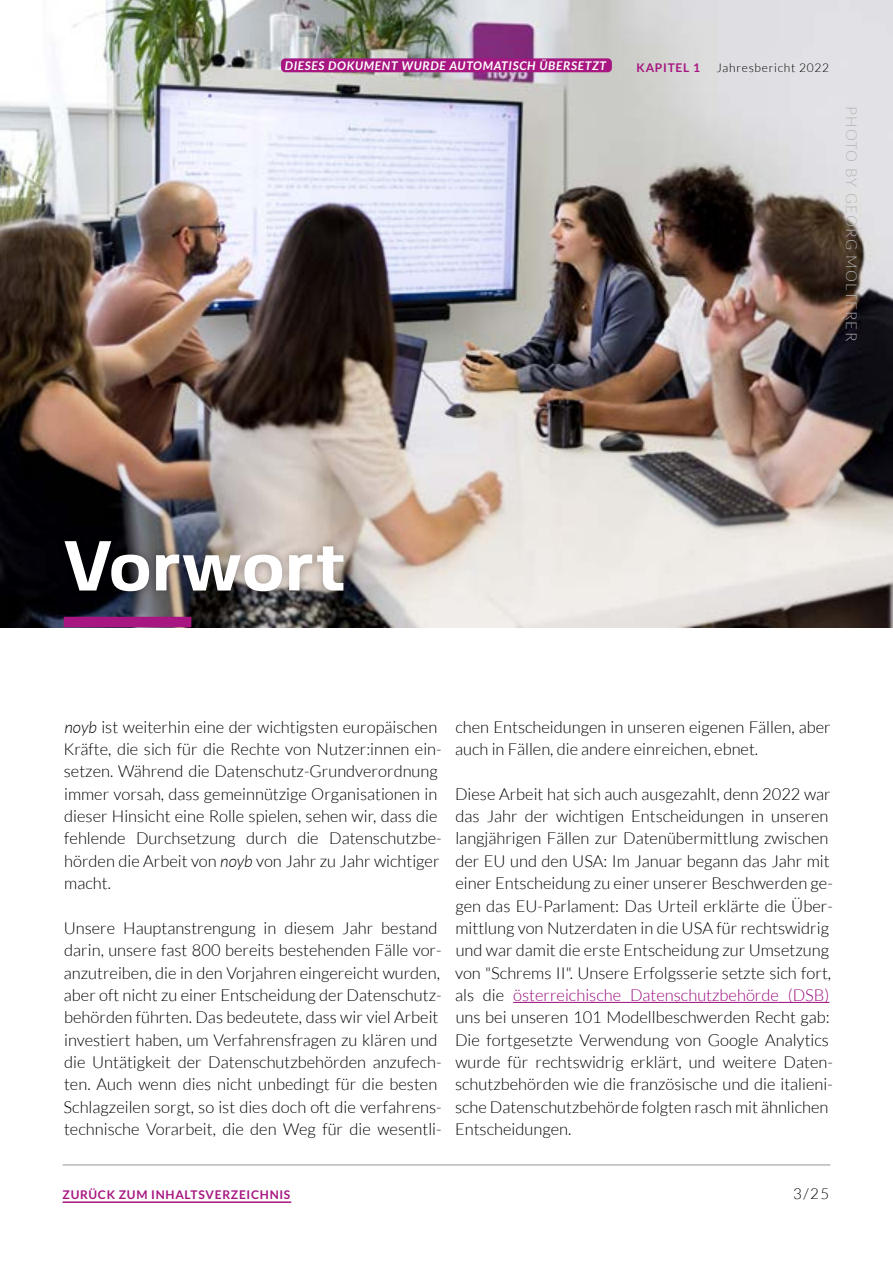
<style>
.page{position:relative;width:893px;height:1263px;background:#fff}
.page>*{position:absolute;margin:0;border:0;box-sizing:border-box;transform-origin:0 0}
.t1{font:700 70.5px "Fivo Sans";letter-spacing:.01em;color:#fff}
.t2{font:300 16.5px/22.4px "Lato";color:#000}
.t3{font:300 15px "Lato";letter-spacing:.08em;color:#b3b2b2}
.t4{font:300 15px "Lato";color:#000}
.t5{font:italic 700 12px "Lato";letter-spacing:.06em;color:#fff}
.t6{font:700 12px "Lato";letter-spacing:.06em;color:#a71681}
.t7{font:300 12px "Lato";letter-spacing:.06em;color:#000}
.s1{font-style:italic}
.s2{color:#9c0a7d}
</style>
<div class="page">
<img style="left:0;top:0;width:893px;height:627px">
<hr style="left:63px;top:1164px;width:767px;height:2px;background:#b8bab8">
<hr style="left:63px;top:1201px;width:228px;height:2px;background:#a71681">
<div style="left:64px;top:617px;width:127px;height:10px;background:#a71681"></div>
<div style="left:281px;top:58px;width:331px;height:14px;background:#a71681;border-radius:4px"></div>
<hr style="left:513px;top:1002px;width:316px;height:1px;background:#9c0a7d">
<div style="left:58px;top:533px;width:294px;height:66px;background:#000;opacity:.3"></div>
<p class="t5" style="left:285px;top:59px;width:323px">DIESES DOKUMENT WURDE AUTOMATISCH ÜBERSETZT</p>
<p class="t6" style="left:637px;top:61px;width:65px">KAPITEL 1</p>
<p class="t7" style="left:716px;top:62px;width:114px">Jahresbericht 2022</p>
<p class="t3" style="left:860px;top:106px;width:236px;rotate:90deg">PHOTO BY GEORG MOLTERER</p>
<h1 class="t1" style="left:64px;top:523px;width:283px">Vorwort</h1>
<p class="t2" style="left:64px;top:715px;width:380px"><span class="s1">noyb</span> ist weiterhin eine der wichtigsten europäischen Kräfte, die sich für die Rechte von Nutzer:innen ein&shy;setzen. Während die Datenschutz-Grundverordnung immer vorsah, dass gemeinnützige Organisationen in dieser Hinsicht eine Rolle spielen, sehen wir, dass die fehlende Durchsetzung durch die Datenschutzbe&shy;hörden die Arbeit von <span class="s1">noyb</span> von Jahr zu Jahr wichtiger macht.</p>
<p class="t2" style="left:64px;top:917px;width:380px">Unsere Hauptanstrengung in diesem Jahr bestand darin, unsere fast 800 bereits bestehenden Fälle vor&shy;anzutreiben, die in den Vorjahren eingereicht wurden, aber oft nicht zu einer Entscheidung der Datenschutz&shy;behörden führten. Das bedeutete, dass wir viel Arbeit investiert haben, um Verfahrensfragen zu klären und die Untätigkeit der Datenschutzbehörden anzufech&shy;ten. Auch wenn dies nicht unbedingt für die besten Schlagzeilen sorgt, so ist dies doch oft die verfahrens&shy;technische Vorarbeit, die den Weg für die wesentli-</p>
<p class="t2" style="left:455px;top:715px;width:377px">chen Entscheidungen in unseren eigenen Fällen, aber auch in Fällen, die andere einreichen, ebnet.</p>
<p class="t2" style="left:455px;top:783px;width:379px">Diese Arbeit hat sich auch ausgezahlt, denn 2022 war das Jahr der wichtigen Entscheidungen in unseren langjährigen Fällen zur Datenübermittlung zwischen der EU und den USA: Im Januar begann das Jahr mit einer Entscheidung zu einer unserer Beschwerden ge&shy;gen das EU-Parlament: Das Urteil erklärte die Über&shy;mittlung von Nutzerdaten in die USA für rechtswidrig und war damit die erste Entscheidung zur Umsetzung von "Schrems II". Unsere Erfolgsserie setzte sich fort, als die <span class="s2">österreichische Datenschutzbehörde (DSB) </span>uns bei unseren 101 Modellbeschwerden Recht gab:<br>Die fortgesetzte Verwendung von Google Analytics wurde für rechtswidrig erklärt, und weitere Daten&shy;schutzbehörden wie die französische und die italieni&shy;sche Datenschutzbehörde folgten rasch mit ähnlichen Entscheidungen.</p>
<p class="t6" style="left:63px;top:1188px;width:229px">ZURÜCK ZUM INHALTSVERZEICHNIS</p>
<p class="t4" style="left:793px;top:1186px;width:37px">3/25</p>
</div>
